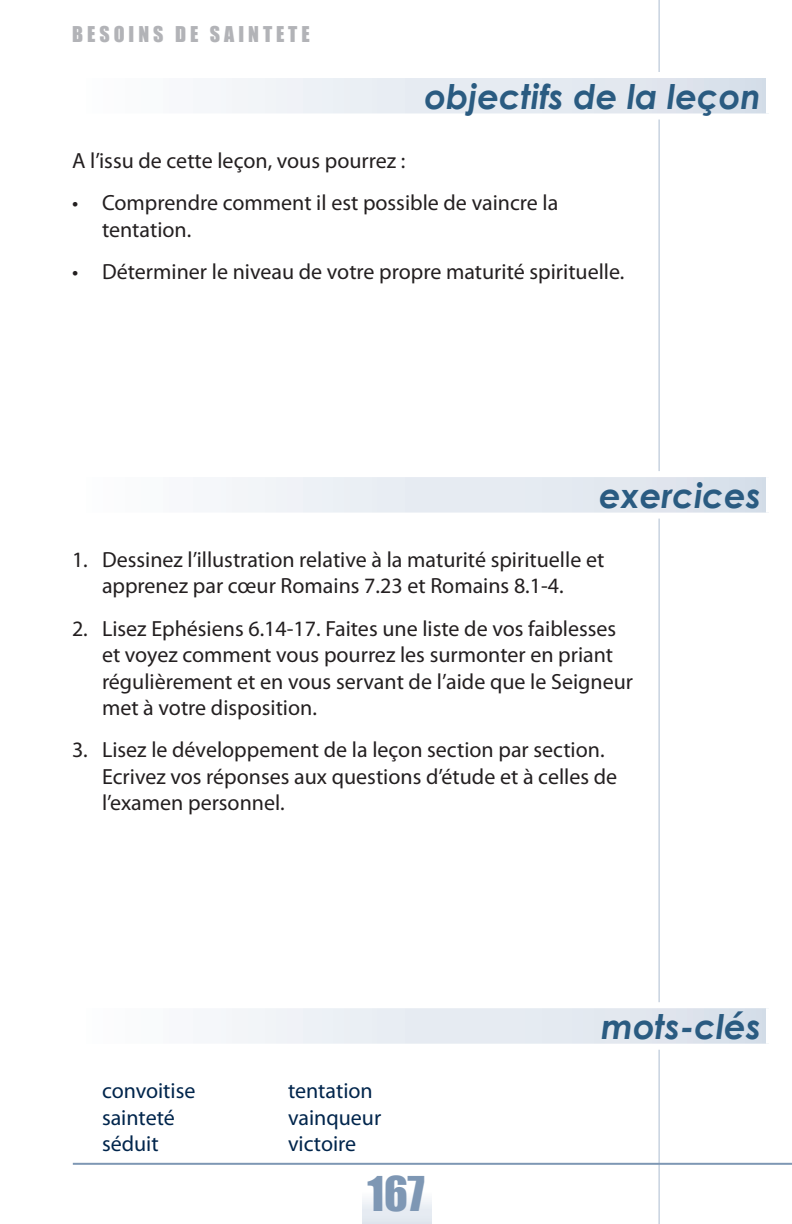
<style>
.page{position:relative;width:792px;height:1224px;background:#fff}
.page>*{position:absolute;margin:0;border:0;box-sizing:border-box;transform-origin:0 0}
.t1{font:44px "Impact";color:#7e97b4}
.Margin_Headings{font:italic 700 34px "Century Gothic";color:#2a5b81}
.Body_hang_NO_inden{font:22px/26.4px "Myriad Pro";color:#231f20}
.f-Keywords_up_to_3_c{font:22px "Myriad Pro";color:#00254c}
.Basic_Body_Text_no{font:22px "Myriad Pro";color:#231f20}
.Master_Pg_Hdr2_-_C{font:20px "Impact";letter-spacing:.2em;color:#b2b3b7}
</style>
<div class="page">
<div style="left:362px;top:1152px;width:70px;height:72px;background:linear-gradient(to bottom,#fff,#e6ebf2)"></div>
<hr style="left:659px;top:0;width:1px;height:1224px;background:#acbcd1">
<hr style="left:73px;top:1163px;width:719px;height:2px;background:#7e97b4">
<div style="left:75px;top:75px;width:694px;height:41px;background:linear-gradient(to right,#fcfdfd,#d8e0ea)"></div>
<div style="left:72px;top:72px;width:700px;height:6px;background:#fff"></div>
<div style="left:72px;top:78px;width:6px;height:36px;background:#fff"></div>
<div style="left:766px;top:78px;width:6px;height:36px;background:#fff"></div>
<div style="left:72px;top:114px;width:700px;height:6px;background:#fff"></div>
<div style="left:75px;top:474px;width:694px;height:42px;background:linear-gradient(to right,#fcfdfd,#d8e0ea)"></div>
<div style="left:72px;top:471px;width:700px;height:6px;background:#fff"></div>
<div style="left:72px;top:477px;width:6px;height:36px;background:#fff"></div>
<div style="left:766px;top:477px;width:6px;height:36px;background:#fff"></div>
<div style="left:72px;top:513px;width:700px;height:6px;background:#fff"></div>
<div style="left:75px;top:1005px;width:694px;height:42px;background:linear-gradient(to right,#fcfdfd,#d8e0ea)"></div>
<div style="left:72px;top:1002px;width:700px;height:6px;background:#fff"></div>
<div style="left:72px;top:1008px;width:6px;height:36px;background:#fff"></div>
<div style="left:766px;top:1008px;width:6px;height:36px;background:#fff"></div>
<div style="left:72px;top:1044px;width:700px;height:6px;background:#fff"></div>
<p class="Master_Pg_Hdr2_-_C" style="left:72px;top:19px;width:239px">BESOINS DE SAINTETE</p>
<p class="Margin_Headings" style="left:424px;top:70px;width:338px">objectifs de la leçon</p>
<p class="Basic_Body_Text_no" style="left:72px;top:147px;width:335px">A l’issu de cette leçon, vous pourrez :</p>
<p class="Body_hang_NO_inden" style="left:102px;top:189px;width:458px;text-indent:-30px">• Comprendre comment il est possible de vaincre la tentation.</p>
<p class="Body_hang_NO_inden" style="left:72px;top:258px;width:554px">• Déterminer le niveau de votre propre maturité spirituelle.</p>
<p class="Margin_Headings" style="left:599px;top:469px;width:163px">exercices</p>
<p class="Body_hang_NO_inden" style="left:72px;top:546px;width:534px;text-align:center">1. Dessinez l’illustration relative à la maturité spirituelle et apprenez par cœur Romains 7.23 et Romains 8.1-4.</p>
<p class="Body_hang_NO_inden" style="left:102px;top:615px;width:533px;text-indent:-30px">2. Lisez Ephésiens 6.14-17. Faites une liste de vos faiblesses et voyez comment vous pourrez les surmonter en priant régulièrement et en vous servant de l’aide que le Seigneur met à votre disposition.</p>
<p class="Body_hang_NO_inden" style="left:102px;top:736px;width:517px;text-indent:-30px">3. Lisez le développement de la leçon section par section.<br>Ecrivez vos réponses aux questions d’étude et à celles de l’examen personnel.</p>
<p class="f-Keywords_up_to_3_c" style="left:102px;top:1077px;width:95px">convoitise</p>
<p class="f-Keywords_up_to_3_c" style="left:288px;top:1077px;width:86px">tentation</p>
<p class="f-Keywords_up_to_3_c" style="left:102px;top:1104px;width:74px">sainteté</p>
<p class="f-Keywords_up_to_3_c" style="left:288px;top:1104px;width:95px">vainqueur</p>
<p class="f-Keywords_up_to_3_c" style="left:102px;top:1130px;width:58px">séduit</p>
<p class="f-Keywords_up_to_3_c" style="left:288px;top:1130px;width:70px">victoire</p>
<h1 class="t1" style="left:367px;top:1160px;width:59px">167</h1>
<p class="Margin_Headings" style="left:601px;top:1001px;width:161px">mots-clés</p>
</div>
